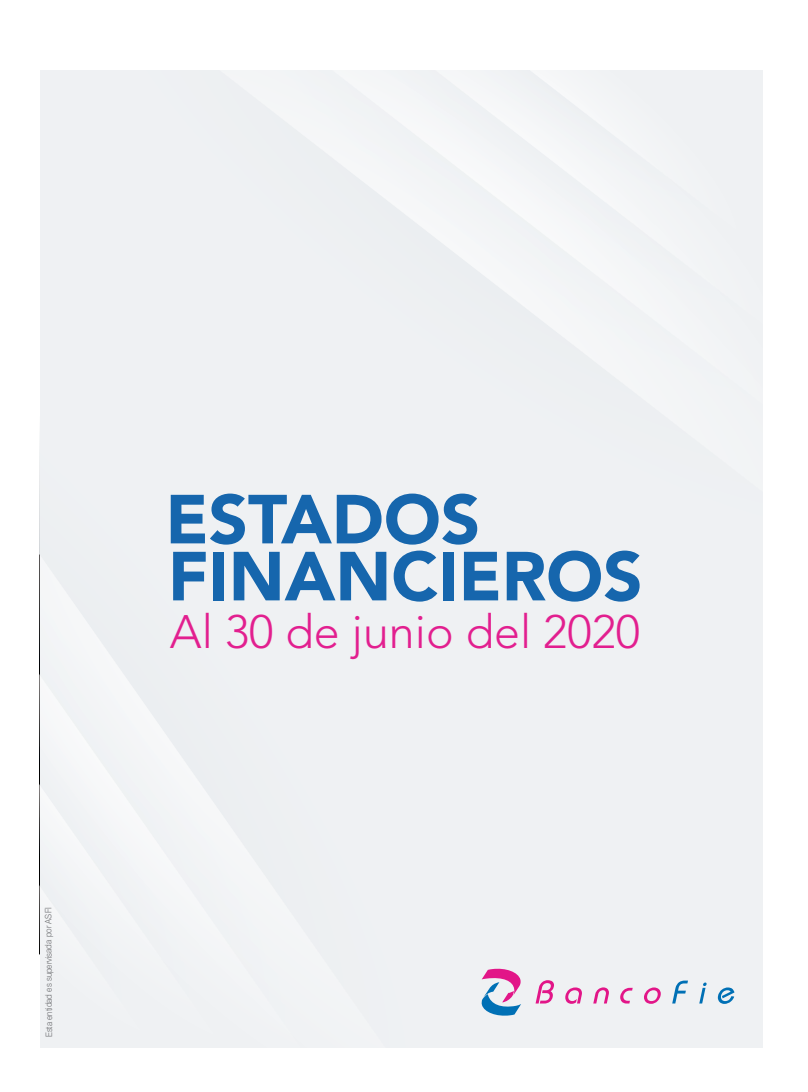
<style>
.page{position:relative;width:808px;height:1092px;background:#fff}
.page>*{position:absolute;margin:0;border:0;box-sizing:border-box;transform-origin:0 0}
.t1{font:900 68.6px/57px "Avenir LT Std";color:#1666ad}
.t2{font:300 46.5px "Avenir LT Std";color:#e21f8f}
.t3{font:300 8.9px "Helvetica Neue LT Std";letter-spacing:-.01em;color:#6c6d70;scale:.9 1}
</style>
<div class="page">
<div style="left:40px;top:71px;width:723px;height:976px;background:#eff1f3"></div>
<svg style="left:481px;top:968px;width:40px;height:48px"></svg>
<svg style="left:535px;top:980px;width:19px;height:23px"></svg>
<svg style="left:565px;top:987px;width:17px;height:16px"></svg>
<svg style="left:593px;top:987px;width:16px;height:16px"></svg>
<svg style="left:620px;top:987px;width:13px;height:16px"></svg>
<svg style="left:644px;top:987px;width:17px;height:16px"></svg>
<svg style="left:672px;top:980px;width:16px;height:23px"></svg>
<svg style="left:699px;top:982px;width:7px;height:21px"></svg>
<svg style="left:718px;top:987px;width:16px;height:16px"></svg>
<p class="t3" style="left:43px;top:1037px;width:146px;rotate:-90deg">Esta entidad es supervisada por ASFI</p>
<h1 class="t1" style="left:165px;top:490px;width:479px">ESTADOS<br>FINANCIEROS</h1>
<h2 class="t2" style="left:170px;top:605px;width:472px">Al 30 de junio del 2020</h2>
</div>
